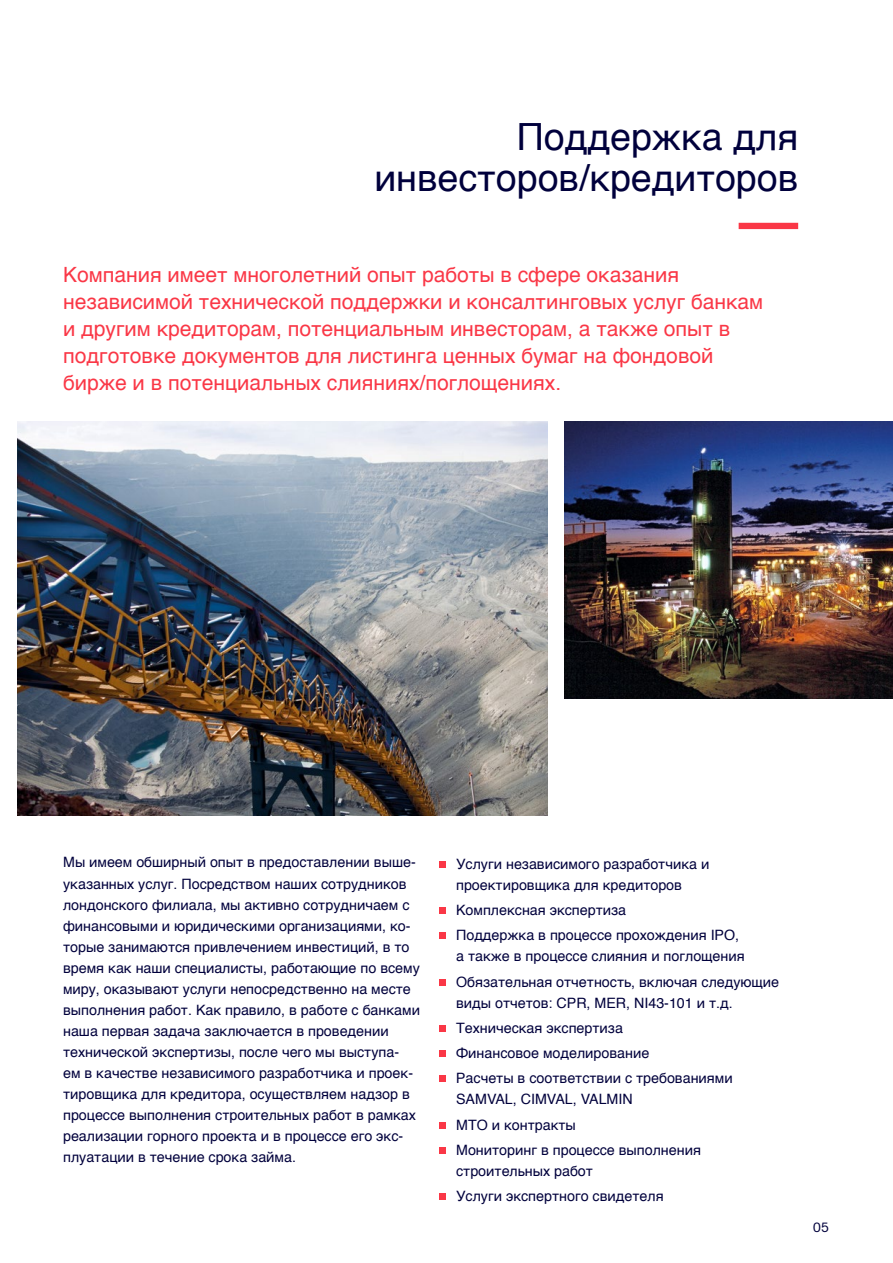
<style>
.page{position:relative;width:893px;height:1263px;background:#fff}
.page>*{position:absolute;margin:0;border:0;box-sizing:border-box;transform-origin:0 0}
.t1{font:37.5px/41.2px "Helvetica";color:#00003c;text-align:right}
.t2{font:21px/27px "Helvetica";color:#fa3746}
.t3{font:14.25px/21px "Helvetica";color:#00003c}
.t4{font:13.5px "TNG Pro";color:#00003c}
</style>
<div class="page">
<div style="left:739px;top:223px;width:59px;height:6px;background:#fa3746"></div>
<svg style="left:439px;top:861px;width:6px;height:6px"></svg>
<div style="left:439px;top:907px;width:6px;height:7px;background:#fa3746"></div>
<svg style="left:439px;top:933px;width:6px;height:6px"></svg>
<svg style="left:439px;top:979px;width:6px;height:6px"></svg>
<svg style="left:439px;top:1025px;width:6px;height:6px"></svg>
<div style="left:439px;top:1050px;width:6px;height:7px;background:#fa3746"></div>
<svg style="left:439px;top:1076px;width:6px;height:6px"></svg>
<svg style="left:439px;top:1122px;width:6px;height:6px"></svg>
<svg style="left:439px;top:1147px;width:6px;height:6px"></svg>
<div style="left:439px;top:1193px;width:6px;height:7px;background:#fa3746"></div>
<img style="left:17px;top:422px;width:531px;height:393px">
<img style="left:565px;top:422px;width:328px;height:276px">
<h1 class="t1" style="left:374px;top:117px;width:425px">Поддержка для инвесторов/кредиторов</h1>
<p class="t2" style="left:63px;top:262px;width:702px">Компания имеет многолетний опыт работы в сфере оказания независимой технической поддержки и консалтинговых услуг банкам и другим кредиторам, потенциальным инвесторам, а также опыт в подготовке документов для листинга ценных бумаг на фондовой бирже и в потенциальных слияниях/поглощениях.</p>
<p class="t3" style="left:63px;top:852px;width:358px">Мы имеем обширный опыт в предоставлении выше&shy;указанных услуг. Посредством наших сотрудников лондонского филиала, мы активно сотрудничаем с финансовыми и юридическими организациями, ко&shy;торые занимаются привлечением инвестиций, в то время как наши специалисты, работающие по всему миру, оказывают услуги непосредственно на месте выполнения работ. Как правило, в работе с банками наша первая задача заключается в проведении технической экспертизы, после чего мы выступа&shy;ем в качестве независимого разработчика и проек&shy;тировщика для кредитора, осуществляем надзор в процессе выполнения строительных работ в рамках реализации горного проекта и в процессе его экс&shy;плуатации в течение срока займа.</p>
<p class="t3" style="left:456px;top:854px;width:255px">Услуги независимого разработчика и проектировщика для кредиторов</p>
<p class="t3" style="left:456px;top:898px;width:285px;line-height:25.2px">Комплексная экспертиза<br>Поддержка в процессе прохождения IPO,</p>
<p class="t3" style="left:456px;top:944px;width:325px;line-height:25.2px">а также в процессе слияния и поглощения<br>Обязательная отчетность, включая следующие</p>
<p class="t3" style="left:456px;top:990px;width:278px;line-height:25.2px">виды отчетов: CPR, MER, NI43-101 и т.д.<br>Техническая экспертиза<br>Финансовое моделирование<br>Расчеты в соответствии с требованиями</p>
<p class="t3" style="left:456px;top:1087px;width:246px;line-height:25.2px">SAMVAL, CIMVAL, VALMIN<br>МТО и контракты<br>Мониторинг в процессе выполнения</p>
<p class="t3" style="left:456px;top:1159px;width:209px;line-height:25.2px">строительных работ<br>Услуги экспертного свидетеля</p>
<p class="t4" style="left:813px;top:1219px;width:18px">05</p>
</div>
